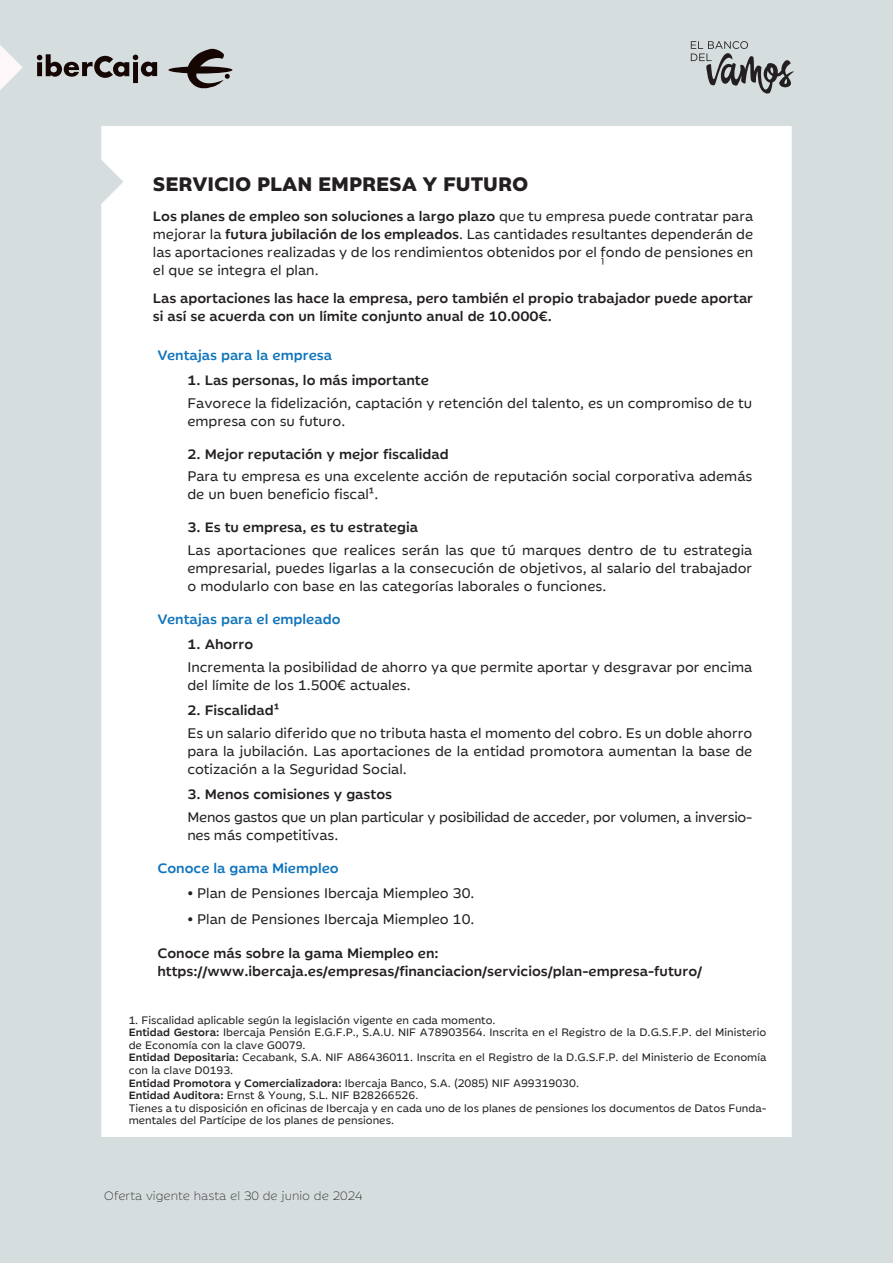
<style>
.page{position:relative;width:893px;height:1263px;background:#d6dddf}
.page>*{position:absolute;margin:0;border:0;box-sizing:border-box;transform-origin:0 0}
.t1{font:700 19.5px "Ibercaja";color:#231f20}
.t2{font:16.5px "Futura PT";color:#231f20}
.t3{font:13.5px/18px "Ibercaja";color:#231f20;text-align:justify}
.t4{font:500 13.5px/18px "Ibercaja";color:#231f20}
.t5{font:13.5px/18px "Ibercaja";letter-spacing:-.02em;color:#231f20}
.t6{font:500 13.5px "Ibercaja";color:#1074bc}
.t7{font:300 12px "Ibercaja";color:#231f20}
.t8{font:10.5px/12.6px "Ibercaja";color:#231f20}
.s1{font-weight:500}
</style>
<div class="page">
<div style="left:101px;top:126px;width:691px;height:1011px;background:#fff"></div>
<svg style="left:168px;top:66px;width:64px;height:8px"></svg>
<svg style="left:187px;top:49px;width:43px;height:39px"></svg>
<svg style="left:37px;top:54px;width:120px;height:29px"></svg>
<svg style="left:0;top:45px;width:23px;height:45px"></svg>
<svg style="left:691px;top:41px;width:103px;height:53px"></svg>
<h1 class="t1" style="left:153px;top:168px;width:377px">SERVICIO PLAN EMPRESA Y FUTURO</h1>
<p class="t3" style="left:153px;top:206px;width:602px"><span class="s1">Los planes de empleo son soluciones a largo plazo</span> que tu empresa puede contratar para mejorar la <span class="s1">futura jubilación de los empleados</span>. Las cantidades resultantes dependerán de las aportaciones realizadas y de los rendimientos obtenidos por el fondo de pensiones en el que se integra el plan.</p>
<p class="t4" style="left:153px;top:288px;width:602px">Las aportaciones las hace la empresa, pero también el propio trabajador puede aportar si así se acuerda con un límite conjunto anual de 10.000€.</p>
<p class="t2" style="left:600px;top:253px;width:7px">¹</p>
<p class="t6" style="left:157px;top:344px;width:176px">Ventajas para la empresa</p>
<p class="t4" style="left:187px;top:370px;width:243px">1. Las personas, lo más importante</p>
<p class="t3" style="left:187px;top:393px;width:566px">Favorece la fidelización, captación y retención del talento, es un compromiso de tu empresa con su futuro.</p>
<p class="t4" style="left:187px;top:443px;width:263px">2. Mejor reputación y mejor fiscalidad</p>
<p class="t3" style="left:187px;top:466px;width:566px">Para tu empresa es una excelente acción de reputación social corporativa además de un buen beneficio fiscal¹.</p>
<p class="t4" style="left:187px;top:517px;width:232px">3. Es tu empresa, es tu estrategia</p>
<p class="t3" style="left:187px;top:540px;width:566px">Las aportaciones que realices serán las que tú marques dentro de tu estrategia empresarial, puedes ligarlas a la consecución de objetivos, al salario del trabajador o modularlo con base en las categorías laborales o funciones.</p>
<p class="t6" style="left:157px;top:608px;width:185px">Ventajas para el empleado</p>
<p class="t4" style="left:187px;top:634px;width:67px">1. Ahorro</p>
<p class="t3" style="left:187px;top:657px;width:566px">Incrementa la posibilidad de ahorro ya que permite aportar y desgravar por encima del límite de los 1.500€ actuales.</p>
<p class="t4" style="left:187px;top:700px;width:94px">2. Fiscalidad¹</p>
<p class="t3" style="left:187px;top:723px;width:566px">Es un salario diferido que no tributa hasta el momento del cobro. Es un doble ahorro para la jubilación. Las aportaciones de la entidad promotora aumentan la base de cotización a la Seguridad Social.</p>
<p class="t4" style="left:187px;top:784px;width:206px">3. Menos comisiones y gastos</p>
<p class="t5" style="left:187px;top:807px;width:566px">Menos gastos que un plan particular y posibilidad de acceder, por volumen, a inversio&shy;nes más competitivas.</p>
<p class="t6" style="left:157px;top:857px;width:183px">Conoce la gama Miempleo</p>
<p class="t3" style="left:187px;top:883px;width:289px">• Plan de Pensiones Ibercaja Miempleo 30.</p>
<p class="t3" style="left:187px;top:909px;width:289px">• Plan de Pensiones Ibercaja Miempleo 10.</p>
<p class="t4" style="left:157px;top:943px;width:546px">Conoce más sobre la gama Miempleo en: https://www.ibercaja.es/empresas/financiacion/servicios/plan-empresa-futuro/</p>
<p class="t8" style="left:129px;top:1013px;width:639px">1. Fiscalidad aplicable según la legislación vigente en cada momento.<br><span class="s1">Entidad Gestora:</span> Ibercaja Pensión E.G.F.P., S.A.U. NIF A78903564. Inscrita en el Registro de la D.G.S.F.P. del Ministerio de Economía con la clave G0079.<br><span class="s1">Entidad Depositaria:</span> Cecabank, S.A. NIF A86436011. Inscrita en el Registro de la D.G.S.F.P. del Ministerio de Economía con la clave D0193.<br><span class="s1">Entidad Promotora y Comercializadora:</span> Ibercaja Banco, S.A. (2085) NIF A99319030.<br><span class="s1">Entidad Auditora:</span> Ernst &amp; Young, S.L. NIF B28266526.<br>Tienes a tu disposición en oficinas de Ibercaja y en cada uno de los planes de pensiones los documentos de Datos Funda&shy;mentales del Partícipe de los planes de pensiones.</p>
<p class="t7" style="left:104px;top:1186px;width:260px">Oferta vigente hasta el 30 de junio de 2024</p>
</div>
